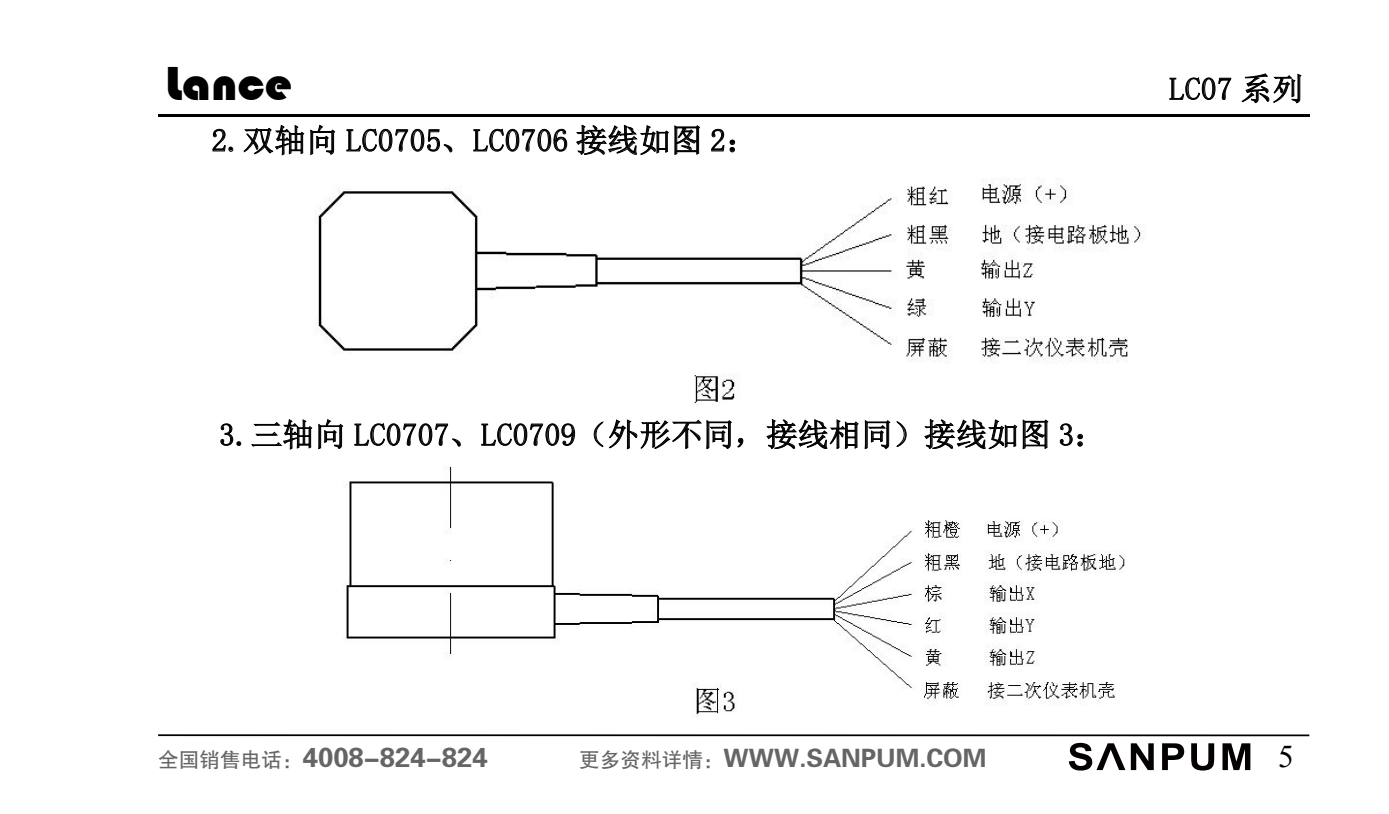
<style>
.page{position:relative;width:1389px;height:814px;background:#fff}
.page>*{position:absolute;margin:0;border:0;box-sizing:border-box;transform-origin:0 0}
.t1{font:49.35px "Bauhaus 93";color:#000}
.t2{font:31.5px "Sim Sun";letter-spacing:.005em;color:#000}
.t3{font:31.5px "Times New Roman";color:#000}
.t4{font:27.65px "FZDHTK GBK1 0";color:#666565}
.t5{font:25.2px "FZDHTK GBK1 0";color:#666565}
.s1{font-family:"FZHTK GBK1 0";font-size:20.65px}
</style>
<div class="page">
<svg style="left:1169px;top:77px;width:62px;height:23px"></svg>
<svg style="left:1241px;top:73px;width:61px;height:31px"></svg>
<hr style="left:159px;top:115px;width:1150px;height:2px;background:#000">
<hr style="left:158px;top:734px;width:1151px;height:2px;background:#000">
<svg style="left:212px;top:129px;width:22px;height:23px"></svg>
<svg style="left:243px;top:125px;width:93px;height:31px"></svg>
<svg style="left:346px;top:128px;width:107px;height:25px"></svg>
<svg style="left:473px;top:128px;width:95px;height:24px"></svg>
<svg style="left:576px;top:124px;width:125px;height:31px"></svg>
<svg style="left:711px;top:129px;width:24px;height:24px"></svg>
<svg style="left:220px;top:423px;width:22px;height:23px"></svg>
<svg style="left:251px;top:419px;width:93px;height:31px"></svg>
<svg style="left:354px;top:422px;width:107px;height:25px"></svg>
<svg style="left:481px;top:422px;width:94px;height:24px"></svg>
<svg style="left:593px;top:419px;width:151px;height:31px"></svg>
<svg style="left:766px;top:419px;width:141px;height:31px"></svg>
<svg style="left:924px;top:419px;width:125px;height:31px"></svg>
<svg style="left:1059px;top:423px;width:24px;height:24px"></svg>
<img style="left:314px;top:178px;width:830px;height:227px">
<img style="left:344px;top:466px;width:781px;height:251px">
<svg style="left:1222px;top:743px;width:28px;height:27px"></svg>
<svg style="left:1191px;top:743px;width:23px;height:27px"></svg>
<svg style="left:1162px;top:743px;width:22px;height:27px"></svg>
<svg style="left:1068px;top:742px;width:85px;height:28px"></svg>
<h1 class="t1" style="left:166px;top:55px;width:128px">Lance</h1>
<p class="t2" style="left:1169px;top:73px;width:136px">LC07 系列</p>
<p class="t2" style="left:211px;top:124px;width:547px">2.双轴向 LC0705、LC0706 接线如图 2：</p>
<p class="t2" style="left:219px;top:418px;width:888px">3.三轴向 LC0707、LC0709（外形不同，接线相同）接线如图 3：</p>
<p class="t4" style="left:158px;top:742px;width:331px"><span class="s1">全国销售电话：</span>4008-824-824</p>
<p class="t5" style="left:579px;top:744px;width:409px"><span class="s1">更多资料详情：</span>WWW.SANPUM.COM</p>
<p class="t3" style="left:1278px;top:735px;width:17px">5</p>
</div>
